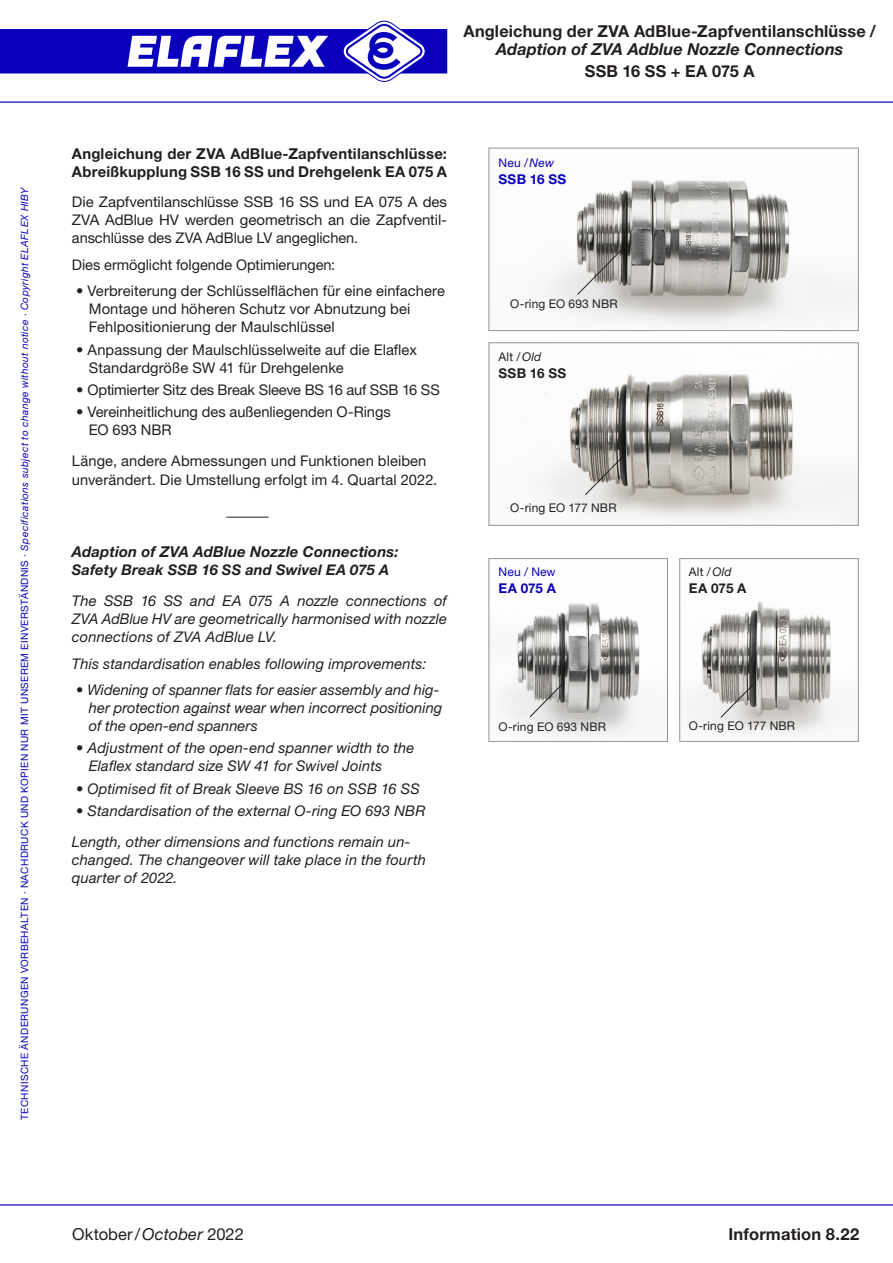
<style>
.page{position:relative;width:893px;height:1263px;background:#fff}
.page>*{position:absolute;margin:0;border:0;box-sizing:border-box;transform-origin:0 0}
.Fließtext_E{font:700 16.5px/18.1px "Helvetica Neue LTW1 G";letter-spacing:.01em;color:#231f20;text-align:center}
.Fließtext_D{font:16.5px "Helvetica Neue LTW1 G";color:#231f20}
.Fließtext_D-2{font:700 16.5px "Helvetica Neue LTW1 G";letter-spacing:.01em;color:#231f20}
.Fließtext_D-3{font:700 15px/18px "Helvetica Neue LTW1 G";letter-spacing:.015em;color:#231f20}
.Fließtext_D-4{font:italic 700 15px "Helvetica Neue LTW1 G";letter-spacing:.005em;color:#231f20}
.Fließtext_D-5{font:italic 14.7px/18px "Helvetica Neue LTW1 G";letter-spacing:.005em;color:#231f20}
.Fließtext_D-6{font:14.7px/18px "Helvetica Neue LTW1 G";letter-spacing:.005em;color:#231f20}
.Fließtext_D-7{font:14.7px "Helvetica Neue LTW1 G";letter-spacing:-.015em;color:#231f20}
.Fließtext_D-8{font:italic 700 14.7px "Helvetica Neue LTW1 G";letter-spacing:.01em;color:#231f20}
.Fließtext_D-9{font:700 13.5px "Helvetica Neue LTW1 G";letter-spacing:.02em;color:#0a00bc}
.Fließtext_D-10{font:700 13.5px "Helvetica Neue LTW1 G";letter-spacing:.02em;color:#231f20}
.Fließtext_D-11{font:12px "Helvetica Neue LTW1 G";letter-spacing:.01em;color:#231f20}
.Fließtext_D-12{font:12px "Helvetica Neue LTW1 G";letter-spacing:.015em;color:#0a00bc}
.t1{font:10.05px "Helvetica Neue LTW1 G";letter-spacing:.04em;color:#0a00bc}
.s1{font-style:italic}
.s2{font-style:normal}
</style>
<div class="page">
<hr style="left:0;top:1204px;width:893px;height:1px;background:#0a00bc">
<hr style="left:0;top:101px;width:893px;height:2px;background:#0a00bc">
<svg style="left:0;top:21px;width:447px;height:61px"></svg>
<hr style="left:226px;top:517px;width:43px;height:1px;background:#231f20">
<svg style="left:488px;top:148px;width:371px;height:183px"></svg>
<svg style="left:488px;top:342px;width:371px;height:184px"></svg>
<svg style="left:577px;top:246px;width:49px;height:49px;background:#a5a39f"></svg>
<svg style="left:488px;top:558px;width:180px;height:184px"></svg>
<svg style="left:585px;top:456px;width:39px;height:39px;background:#a7a29d"></svg>
<svg style="left:679px;top:558px;width:180px;height:184px"></svg>
<p class="t1" style="left:18px;top:1120px;width:935px;rotate:-90deg">TECHNISCHE ÄNDERUNGEN VORBEHALTEN · NACHDRUCK UND KOPIEN NUR MIT UNSEREM EINVERSTÄNDNIS · <span class="s1">Specifications subject to change without notice · Copyright ELAFLEX HIBY</span></p>
<p class="Fließtext_E" style="left:463px;top:22px;width:414px">Angleichung der ZVA AdBlue-Zapfventilanschlüsse /<br><span class="s1">Adaption of ZVA Adblue Nozzle Connections</span></p>
<p class="Fließtext_E" style="left:585px;top:62px;width:171px">SSB 16 SS + EA 075 A</p>
<p class="Fließtext_D-3" style="left:72px;top:144px;width:377px">Angleichung der ZVA AdBlue-Zapfventilanschlüsse:<br>Abreißkupplung SSB 16 SS und Drehgelenk EA 075 A</p>
<p class="Fließtext_D-6" style="left:72px;top:193px;width:377px;text-align:justify">Die Zapfventilanschlüsse SSB 16 SS und EA 075 A des ZVA AdBlue HV werden geometrisch an die Zapfventil&shy;anschlüsse des ZVA AdBlue LV angeglichen.</p>
<p class="Fließtext_D-6" style="left:72px;top:256px;width:265px">Dies ermöglicht folgende Optimierungen:</p>
<p class="Fließtext_D-6" style="left:89px;top:282px;width:358px;text-indent:-13px">• Verbreiterung der Schlüsselflächen für eine einfachere<br>Montage und höheren Schutz vor Abnutzung bei<br>Fehlpositionierung der Maulschlüssel</p>
<p class="Fließtext_D-6" style="left:89px;top:340px;width:330px;text-indent:-13px">• Anpassung der Maulschlüsselweite auf die Elaflex<br>Standardgröße SW 41 für Drehgelenke</p>
<p class="Fließtext_D-7" style="left:76px;top:381px;width:365px">• Optimierter Sitz des Break Sleeve BS 16 auf SSB 16 SS</p>
<p class="Fließtext_D-6" style="left:89px;top:403px;width:303px;text-indent:-13px">• Vereinheitlichung des außenliegenden O-Rings<br>EO 693 NBR</p>
<p class="Fließtext_D-6" style="left:72px;top:451px;width:367px;line-height:18.8px">Länge, andere Abmessungen und Funktionen bleiben unverändert. Die Umstellung erfolgt im 4. Quartal 2022.</p>
<p class="Fließtext_D-4" style="left:72px;top:543px;width:328px">Adaption of ZVA AdBlue Nozzle Connections:</p>
<p class="Fließtext_D-8" style="left:72px;top:561px;width:319px">Safety Break SSB 16 SS and Swivel EA 075 A</p>
<p class="Fließtext_D-5" style="left:72px;top:592px;width:377px;text-align:justify">The SSB 16 SS and EA 075 A nozzle connections of ZVA AdBlue HV are geometrically harmonised with nozzle connections of ZVA AdBlue LV.</p>
<p class="Fließtext_D-5" style="left:72px;top:654px;width:356px">This standardisation enables following improvements:</p>
<p class="Fließtext_D-5" style="left:89px;top:681px;width:355px;text-indent:-13px"><span class="s2">•</span> Widening of spanner flats for easier assembly and hig&shy;her protection against wear when incorrect positioning of the open-end spanners</p>
<p class="Fließtext_D-5" style="left:89px;top:739px;width:327px;text-indent:-13px">• Adjustment of the open-end spanner width to the<br>Elaflex standard size SW 41 for Swivel Joints</p>
<p class="Fließtext_D-5" style="left:76px;top:779px;width:345px">• Optimised fit of Break Sleeve BS 16 on SSB 16 SS</p>
<p class="Fließtext_D-5" style="left:76px;top:801px;width:351px">• Standardisation of the external O-ring EO 693 NBR</p>
<p class="Fließtext_D-5" style="left:72px;top:832px;width:356px">Length, other dimensions and functions remain un&shy;changed. The changeover will take place in the fourth quarter of 2022.</p>
<p class="Fließtext_D-12" style="left:498px;top:155px;width:57px">Neu /<span class="s1">New</span></p>
<p class="Fließtext_D-9" style="left:498px;top:171px;width:69px">SSB 16 SS</p>
<p class="Fließtext_D-11" style="left:510px;top:297px;width:109px">O-ring EO 693 NBR</p>
<p class="Fließtext_D-11" style="left:498px;top:349px;width:44px">Alt /<span class="s1">Old</span></p>
<p class="Fließtext_D-10" style="left:498px;top:365px;width:69px">SSB 16 SS</p>
<p class="Fließtext_D-11" style="left:510px;top:500px;width:108px">O-ring EO 177 NBR</p>
<p class="Fließtext_D-12" style="left:498px;top:564px;width:59px">Neu / New</p>
<p class="Fließtext_D-9" style="left:498px;top:580px;width:59px">EA 075 A</p>
<p class="Fließtext_D-11" style="left:498px;top:719px;width:109px">O-ring EO 693 NBR</p>
<p class="Fließtext_D-11" style="left:689px;top:564px;width:44px">Alt /<span class="s1">Old</span></p>
<p class="Fließtext_D-10" style="left:689px;top:580px;width:59px">EA 075 A</p>
<p class="Fließtext_D-11" style="left:689px;top:719px;width:108px">O-ring EO 177 NBR</p>
<p class="Fließtext_D" style="left:72px;top:1224px;width:173px">Oktober/<span class="s1">October</span> 2022</p>
<p class="Fließtext_D-2" style="left:729px;top:1224px;width:132px">Information 8.22</p>
</div>
